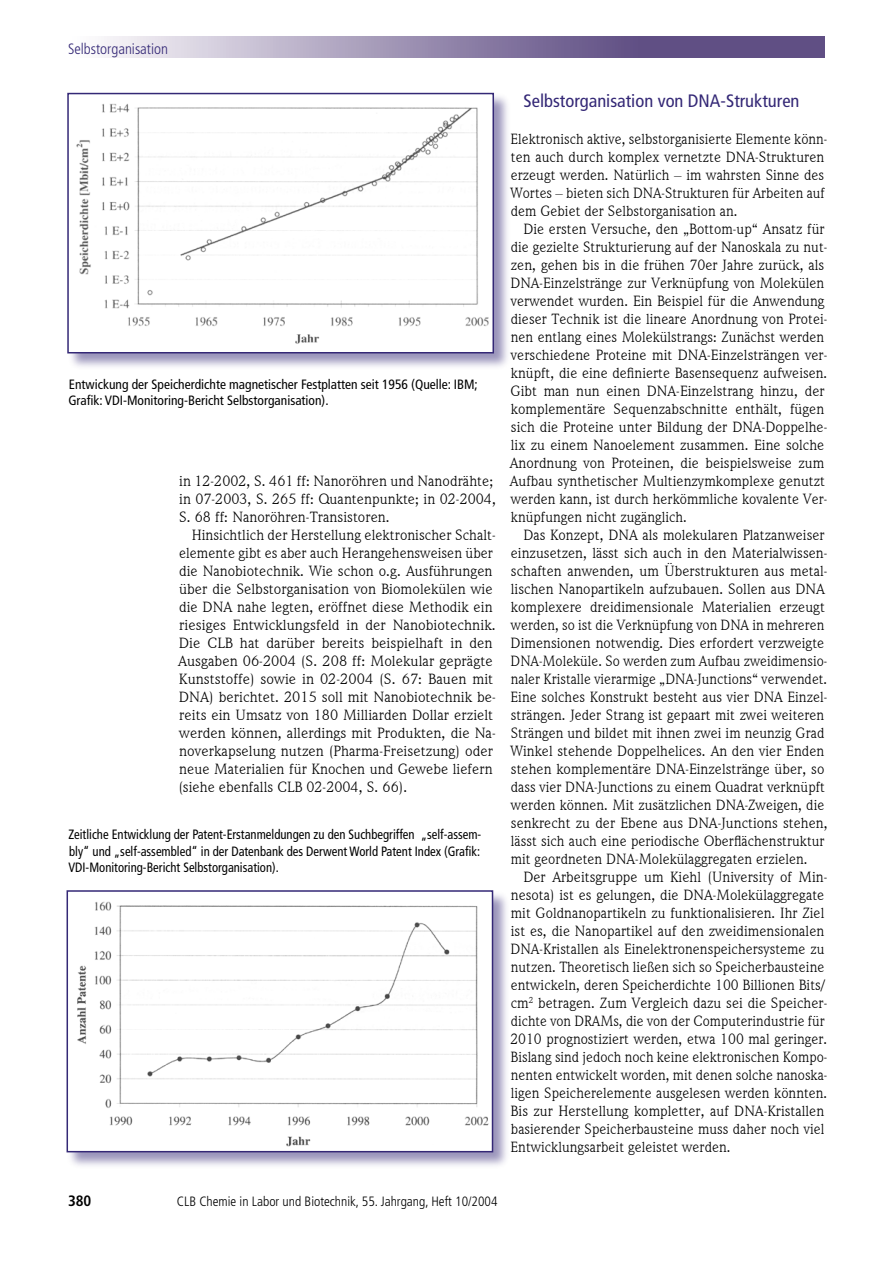
<style>
.page{position:relative;width:893px;height:1263px;background:#fff}
.page>*{position:absolute;margin:0;border:0;box-sizing:border-box;transform-origin:0 0}
.t1{font:condensed 18px "Frutiger";color:#342876}
.t2{font:15px/18px "Weidemann IT Cby BT";color:#000}
.t3{font:300 condensed 15px "Frutiger";color:#342876}
.t4{font:700 condensed 15px "Frutiger";color:#000}
.t5{font:condensed 13.5px/16.2px "Frutiger";color:#000;text-align:justify;scale:.94 1}
.t6{font:condensed 13.5px/16.2px "Frutiger";color:#000}
.t7{font:300 condensed 13.5px "Frutiger";color:#000}
</style>
<div class="page">
<svg style="left:104px;top:36px;width:721px;height:22px;background:#9589ad"></svg>
<div style="left:65px;top:889px;width:447px;height:282px;background:#342876;opacity:.5"></div>
<img style="left:70px;top:893px;width:420px;height:256px">
<div style="left:67px;top:890px;width:426px;height:262px;border:2px solid #342876"></div>
<div style="left:66px;top:92px;width:447px;height:280px;background:#342876;opacity:.5"></div>
<img style="left:70px;top:96px;width:421px;height:254px">
<div style="left:67px;top:93px;width:427px;height:260px;border:2px solid #342876"></div>
<p class="t3" style="left:68px;top:40px;width:102px">Selbstorganisation</p>
<p class="t6" style="left:68px;top:377px;width:411px">Entwickung der Speicherdichte magnetischer Festplatten seit 1956 (Quelle: IBM;<br>Grafik: VDI-Monitoring-Bericht Selbstorganisation).</p>
<p class="t2" style="left:179px;top:472px;width:319px">in 12-2002, S. 461 ff: Nanoröhren und Nanodrähte; in 07-2003, S. 265 ff: Quantenpunkte; in 02-2004,<br>S. 68 ff: Nanoröhren-Transistoren.</p>
<p class="t2" style="left:178px;top:526px;width:319px;text-indent:14px">Hinsichtlich der Herstellung elektronischer Schalt&shy;elemente gibt es aber auch Herangehensweisen über die Nanobiotechnik. Wie schon o.g. Ausführungen über die Selbstorganisation von Biomolekülen wie die DNA nahe legten, eröffnet diese Methodik ein riesiges Entwicklungsfeld in der Nanobiotechnik.<br>Die CLB hat darüber bereits beispielhaft in den Ausgaben 06-2004 (S. 208 ff: Molekular geprägte Kunststoffe) sowie in 02-2004 (S. 67: Bauen mit DNA) berichtet. 2015 soll mit Nanobiotechnik be&shy;reits ein Umsatz von 180 Milliarden Dollar erzielt werden können, allerdings mit Produkten, die Na&shy;noverkapselung nutzen (Pharma-Freisetzung) oder neue Materialien für Knochen und Gewebe liefern (siehe ebenfalls CLB 02-2004, S. 66).</p>
<p class="t5" style="left:68px;top:827px;width:441px">Zeitliche Entwicklung der Patent-Erstanmeldungen zu den Suchbegriffen „self-assem&shy;bly“ und „self-assembled“ in der Datenbank des Derwent World Patent Index (Grafik:<br>VDI-Monitoring-Bericht Selbstorganisation).</p>
<p class="t1" style="left:524px;top:90px;width:277px">Selbstorganisation von DNA-Strukturen</p>
<p class="t2" style="left:510px;top:130px;width:318px">Elektronisch aktive, selbstorganisierte Elemente könn&shy;ten auch durch komplex vernetzte DNA-Strukturen erzeugt werden. Natürlich – im wahrsten Sinne des Wortes – bieten sich DNA-Strukturen für Arbeiten auf dem Gebiet der Selbstorganisation an.</p>
<p class="t2" style="left:510px;top:220px;width:319px;text-indent:14px">Die ersten Versuche, den „Bottom-up“ Ansatz für die gezielte Strukturierung auf der Nanoskala zu nut&shy;zen, gehen bis in die frühen 70er Jahre zurück, als DNA-Einzelstränge zur Verknüpfung von Molekülen verwendet wurden. Ein Beispiel für die Anwendung dieser Technik ist die lineare Anordnung von Protei&shy;nen entlang eines Molekülstrangs: Zunächst werden verschiedene Proteine mit DNA-Einzelsträngen ver&shy;knüpft, die eine definierte Basensequenz aufweisen.<br>Gibt man nun einen DNA-Einzelstrang hinzu, der komplementäre Sequenzabschnitte enthält, fügen sich die Proteine unter Bildung der DNA-Doppelhe&shy;lix zu einem Nanoelement zusammen. Eine solche Anordnung von Proteinen, die beispielsweise zum Aufbau synthetischer Multienzymkomplexe genutzt werden kann, ist durch herkömmliche kovalente Ver&shy;knüpfungen nicht zugänglich.</p>
<p class="t2" style="left:510px;top:526px;width:319px;text-indent:13px">Das Konzept, DNA als molekularen Platzanweiser einzusetzen, lässt sich auch in den Materialwissen&shy;schaften anwenden, um Überstrukturen aus metal&shy;lischen Nanopartikeln aufzubauen. Sollen aus DNA komplexere dreidimensionale Materialien erzeugt werden, so ist die Verknüpfung von DNA in mehreren Dimensionen notwendig. Dies erfordert verzweigte DNA-Moleküle. So werden zum Aufbau zweidimensio&shy;naler Kristalle vierarmige „DNA-Junctions“ verwendet.<br>Eine solches Konstrukt besteht aus vier DNA Einzel&shy;strängen. Jeder Strang ist gepaart mit zwei weiteren Strängen und bildet mit ihnen zwei im neunzig Grad Winkel stehende Doppelhelices. An den vier Enden stehen komplementäre DNA-Einzelstränge über, so dass vier DNA-Junctions zu einem Quadrat verknüpft werden können. Mit zusätzlichen DNA-Zweigen, die senkrecht zu der Ebene aus DNA-Junctions stehen, lässt sich auch eine periodische Oberflächenstruktur mit geordneten DNA-Molekülaggregaten erzielen.</p>
<p class="t2" style="left:510px;top:868px;width:319px;text-indent:13px">Der Arbeitsgruppe um Kiehl (University of Min&shy;nesota) ist es gelungen, die DNA-Molekülaggregate mit Goldnanopartikeln zu funktionalisieren. Ihr Ziel ist es, die Nanopartikel auf den zweidimensionalen DNA-Kristallen als Einelektronenspeichersysteme zu nutzen. Theoretisch ließen sich so Speicherbausteine entwickeln, deren Speicherdichte 100 Billionen Bits/ cm<sup>2</sup> betragen. Zum Vergleich dazu sei die Speicher&shy;dichte von DRAMs, die von der Computerindustrie für 2010 prognostiziert werden, etwa 100 mal geringer.<br>Bislang sind jedoch noch keine elektronischen Kompo&shy;nenten entwickelt worden, mit denen solche nanoska&shy;ligen Speicherelemente ausgelesen werden könnten.<br>Bis zur Herstellung kompletter, auf DNA-Kristallen basierender Speicherbausteine muss daher noch viel Entwicklungsarbeit geleistet werden.</p>
<p class="t4" style="left:68px;top:1192px;width:25px">380</p>
<p class="t7" style="left:177px;top:1194px;width:322px">CLB Chemie in Labor und Biotechnik, 55. Jahrgang, Heft 10/2004</p>
</div>
